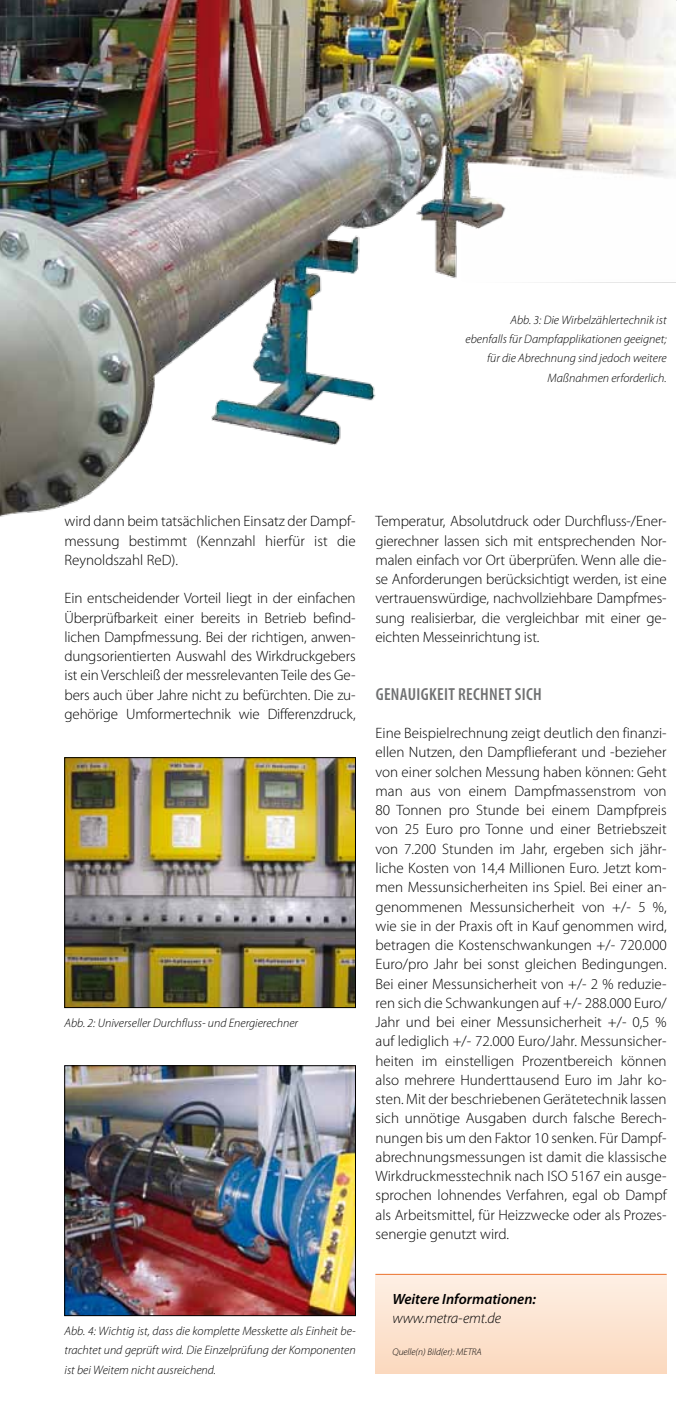
<style>
.page{position:relative;width:683px;height:1416px;background:#fff}
.page>*{position:absolute;margin:0;border:0;box-sizing:border-box;transform-origin:0 0}
.t1{font:600 condensed 17.5px "Myriad Pro";letter-spacing:.02em;color:#707172}
.t2{font:300 15.05px/19.2px "Myriad Pro";letter-spacing:-.01em;color:#000;text-align:justify}
.t3{font:italic 600 14.88px "Myriad Pro";color:#000}
.t4{font:italic 300 14.88px "Myriad Pro";letter-spacing:-.01em;color:#000}
.t5{font:italic 300 12.25px/19.2px "Myriad Pro";color:#000;text-align:justify}
.t6{font:italic 300 9.62px "Myriad Pro";color:#000}
</style>
<div class="page">
<img style="left:66px;top:759px;width:288px;height:247px">
<div style="left:64px;top:757px;width:292px;height:251px;border:1px solid #000"></div>
<img style="left:66px;top:1067px;width:288px;height:247px">
<div style="left:64px;top:1065px;width:292px;height:251px;border:1px solid #000"></div>
<img style="left:0;top:0;width:676px;height:517px">
<div style="left:375px;top:1274px;width:291px;height:99px;background:linear-gradient(to bottom,#fef0e5,#fbd9be)"></div>
<hr style="left:375px;top:1274px;width:291px;height:1px;background:#eb722c">
<p class="t5" style="left:465px;top:310px;width:202px;text-align:right">Abb. 3: Die Wirbelzählertechnik ist<br>ebenfalls für Dampfapplikationen geeignet; für die Abrechnung sind jedoch weitere Maßnahmen erforderlich.</p>
<p class="t2" style="left:64px;top:512px;width:293px">wird dann beim tatsächlichen Einsatz der Dampf&shy;messung bestimmt (Kennzahl hierfür ist die Reynoldszahl ReD).</p>
<p class="t2" style="left:64px;top:589px;width:293px">Ein entscheidender Vorteil liegt in der einfachen Überprüfbarkeit einer bereits in Betrieb befind&shy;lichen Dampfmessung. Bei der richtigen, anwen&shy;dungsorientierten Auswahl des Wirkdruckgebers ist ein Verschleiß der messrelevanten Teile des Ge&shy;bers auch über Jahre nicht zu befürchten. Die zu&shy;gehörige Umformertechnik wie Differenzdruck,</p>
<p class="t5" style="left:64px;top:1013px;width:235px">Abb. 2: Universeller Durchfluss- und Energierechner</p>
<p class="t2" style="left:375px;top:512px;width:293px">Temperatur, Absolutdruck oder Durchfluss-/Ener&shy;gierechner lassen sich mit entsprechenden Nor&shy;malen einfach vor Ort überprüfen. Wenn alle die&shy;se Anforderungen berücksichtigt werden, ist eine vertrauenswürdige, nachvollziehbare Dampfmes&shy;sung realisierbar, die vergleichbar mit einer ge&shy;eichten Messeinrichtung ist.</p>
<p class="t1" style="left:376px;top:684px;width:168px">GENAUIGKEIT RECHNET SICH</p>
<p class="t2" style="left:375px;top:724px;width:293px">Eine Beispielrechnung zeigt deutlich den finanzi&shy;ellen Nutzen, den Dampflieferant und -bezieher von einer solchen Messung haben können: Geht man aus von einem Dampfmassenstrom von 80 Tonnen pro Stunde bei einem Dampfpreis von 25 Euro pro Tonne und einer Betriebszeit von 7.200 Stunden im Jahr, ergeben sich jähr&shy;liche Kosten von 14,4 Millionen Euro. Jetzt kom&shy;men Messunsicherheiten ins Spiel. Bei einer an&shy;genommenen Messunsicherheit von +/- 5 %, wie sie in der Praxis oft in Kauf genommen wird, betragen die Kostenschwankungen +/- 720.000<br>Euro/pro Jahr bei sonst gleichen Bedingungen.<br>Bei einer Messunsicherheit von +/- 2 % reduzie&shy;ren sich die Schwankungen auf +/- 288.000 Euro/ Jahr und bei einer Messunsicherheit +/- 0,5 % auf lediglich +/- 72.000 Euro/Jahr. Messunsicher&shy;heiten im einstelligen Prozentbereich können also mehrere Hunderttausend Euro im Jahr ko&shy;sten. Mit der beschriebenen Gerätetechnik lassen sich unnötige Ausgaben durch falsche Berech&shy;nungen bis um den Faktor 10 senken. Für Dampf&shy;abrechnungsmessungen ist damit die klassische Wirkdruckmesstechnik nach ISO 5167 ein ausge&shy;sprochen lohnendes Verfahren, egal ob Dampf als Arbeitsmittel, für Heizzwecke oder als Prozes&shy;senergie genutzt wird.</p>
<p class="t5" style="left:64px;top:1321px;width:293px">Abb. 4: Wichtig ist, dass die komplette Messkette als Einheit be&shy;trachtet und geprüft wird. Die Einzelprüfung der Komponenten ist bei Weitem nicht ausreichend.</p>
<p class="t3" style="left:392px;top:1291px;width:145px">Weitere Informationen:</p>
<p class="t4" style="left:392px;top:1310px;width:110px">www.metra-emt.de</p>
<p class="t6" style="left:392px;top:1347px;width:91px">Quelle(n) Bild(er): METRA</p>
</div>
